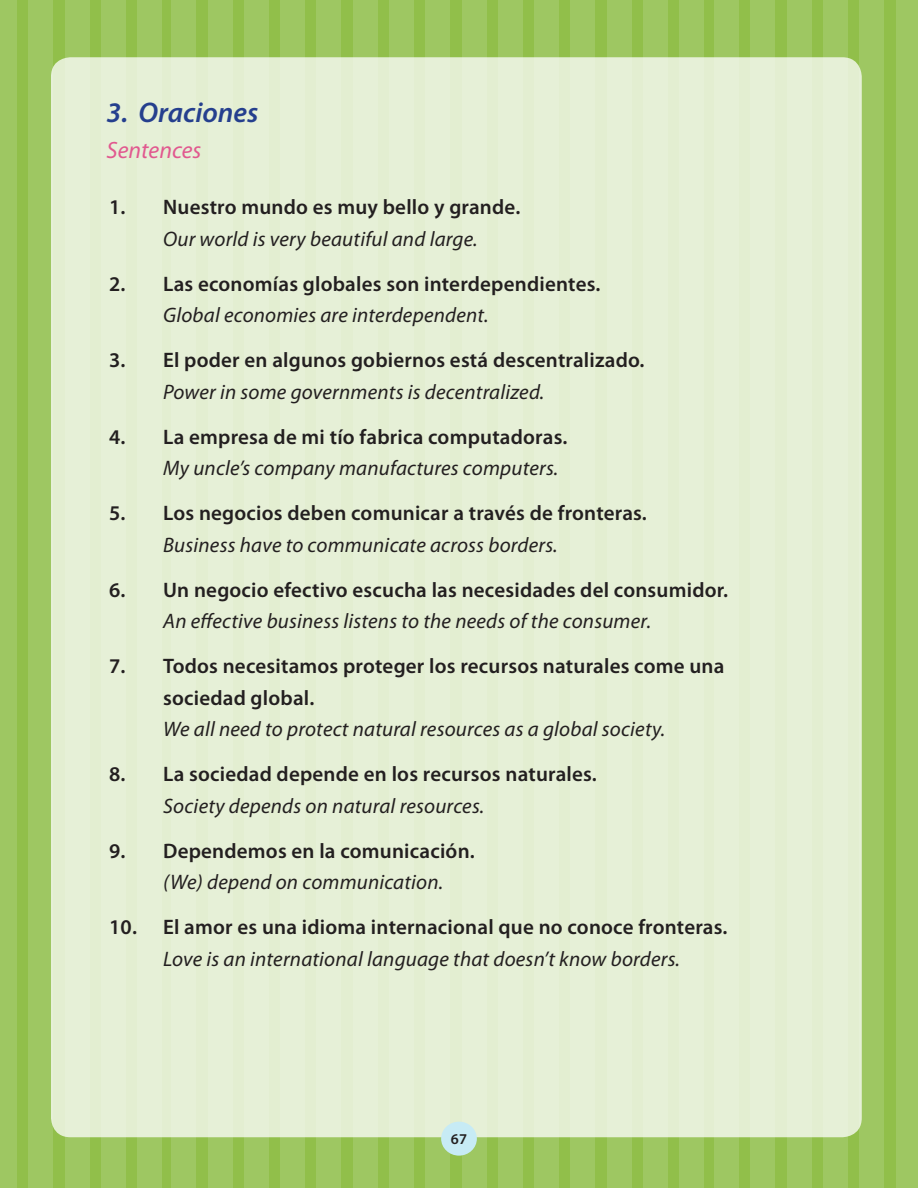
<style>
.page{position:relative;width:918px;height:1188px;background:#91bf4a}
.page>*{position:absolute;margin:0;border:0;box-sizing:border-box;transform-origin:0 0}
.t1{font:italic 600 28.5px "Myriad Pro";color:#253f8e}
.t2{font:italic 23.7px "Myriad Pro";color:#e1588f}
.t3{font:600 21px/31.5px "Myriad Pro";letter-spacing:.01em;color:#231f20}
.t4{font:italic 21px "Myriad Pro";letter-spacing:.01em;color:#231f20}
.t5{font:600 15px "Myriad Pro";color:#231f20}
</style>
<div class="page">
<div style="left:0;top:0;width:17px;height:1188px;background:#9ec762"></div>
<div style="left:29px;top:0;width:24px;height:1188px;background:#9ec762"></div>
<div style="left:65px;top:0;width:24px;height:1188px;background:#9ec762"></div>
<div style="left:101px;top:0;width:24px;height:1188px;background:#9ec762"></div>
<div style="left:137px;top:0;width:25px;height:1188px;background:#9ec762"></div>
<div style="left:172px;top:0;width:24px;height:1188px;background:#9ec762"></div>
<div style="left:208px;top:0;width:24px;height:1188px;background:#9ec762"></div>
<div style="left:244px;top:0;width:24px;height:1188px;background:#9ec762"></div>
<div style="left:280px;top:0;width:25px;height:1188px;background:#9ec762"></div>
<div style="left:317px;top:0;width:24px;height:1188px;background:#9ec762"></div>
<div style="left:353px;top:0;width:24px;height:1188px;background:#9ec762"></div>
<div style="left:389px;top:0;width:25px;height:1188px;background:#9ec762"></div>
<div style="left:426px;top:0;width:24px;height:1188px;background:#9ec762"></div>
<div style="left:462px;top:0;width:24px;height:1188px;background:#9ec762"></div>
<div style="left:498px;top:0;width:24px;height:1188px;background:#9ec762"></div>
<div style="left:534px;top:0;width:25px;height:1188px;background:#9ec762"></div>
<div style="left:571px;top:0;width:24px;height:1188px;background:#9ec762"></div>
<div style="left:607px;top:0;width:24px;height:1188px;background:#9ec762"></div>
<div style="left:643px;top:0;width:25px;height:1188px;background:#9ec762"></div>
<div style="left:680px;top:0;width:24px;height:1188px;background:#9ec762"></div>
<div style="left:714px;top:0;width:25px;height:1188px;background:#9ec762"></div>
<div style="left:751px;top:0;width:24px;height:1188px;background:#9ec762"></div>
<div style="left:787px;top:0;width:24px;height:1188px;background:#9ec762"></div>
<div style="left:823px;top:0;width:25px;height:1188px;background:#9ec762"></div>
<div style="left:860px;top:0;width:24px;height:1188px;background:#9ec762"></div>
<div style="left:896px;top:0;width:22px;height:1188px;background:#9ec762"></div>
<div style="left:51px;top:57px;width:811px;height:1080px;background:#e6f0d7;border-radius:19px"></div>
<div style="left:441px;top:1122px;width:36px;height:34px;background:#c7ebf5;border-radius:50%"></div>
<h1 class="t1" style="left:107px;top:94px;width:153px">3. Oraciones</h1>
<p class="t2" style="left:107px;top:135px;width:96px">Sentences</p>
<p class="t3" style="left:109px;top:191px;width:413px">1. Nuestro mundo es muy bello y grande.</p>
<p class="t4" style="left:163px;top:226px;width:316px">Our world is very beautiful and large.</p>
<p class="t3" style="left:109px;top:268px;width:493px">2. Las economías globales son interdependientes.</p>
<p class="t4" style="left:163px;top:302px;width:327px">Global economies are interdependent.</p>
<p class="t3" style="left:109px;top:344px;width:537px">3. El poder en algunos gobiernos está descentralizado.</p>
<p class="t4" style="left:163px;top:379px;width:383px">Power in some governments is decentralized.</p>
<p class="t3" style="left:109px;top:421px;width:460px">4. La empresa de mi tío fabrica computadoras.</p>
<p class="t4" style="left:163px;top:455px;width:397px">My uncle’s company manufactures computers.</p>
<p class="t3" style="left:109px;top:497px;width:539px">5. Los negocios deben comunicar a través de fronteras.</p>
<p class="t4" style="left:163px;top:532px;width:396px">Business have to communicate across borders.</p>
<p class="t3" style="left:109px;top:574px;width:621px">6. Un negocio efectivo escucha las necesidades del consumidor.</p>
<p class="t4" style="left:163px;top:608px;width:489px">An effective business listens to the needs of the consumer.</p>
<p class="t3" style="left:163px;top:650px;width:563px;text-indent:-54px">7. Todos necesitamos proteger los recursos naturales come una sociedad global.</p>
<p class="t4" style="left:163px;top:716px;width:504px">We all need to protect natural resources as a global society.</p>
<p class="t3" style="left:109px;top:758px;width:489px">8. La sociedad depende en los recursos naturales.</p>
<p class="t4" style="left:163px;top:793px;width:323px">Society depends on natural resources.</p>
<p class="t3" style="left:109px;top:835px;width:367px">9. Dependemos en la comunicación.</p>
<p class="t4" style="left:163px;top:869px;width:282px">(We) depend on communication.</p>
<p class="t3" style="left:109px;top:911px;width:620px">10. El amor es una idioma internacional que no conoce fronteras.</p>
<p class="t4" style="left:163px;top:946px;width:518px">Love is an international language that doesn’t know borders.</p>
<p class="t5" style="left:451px;top:1129px;width:18px">67</p>
</div>
